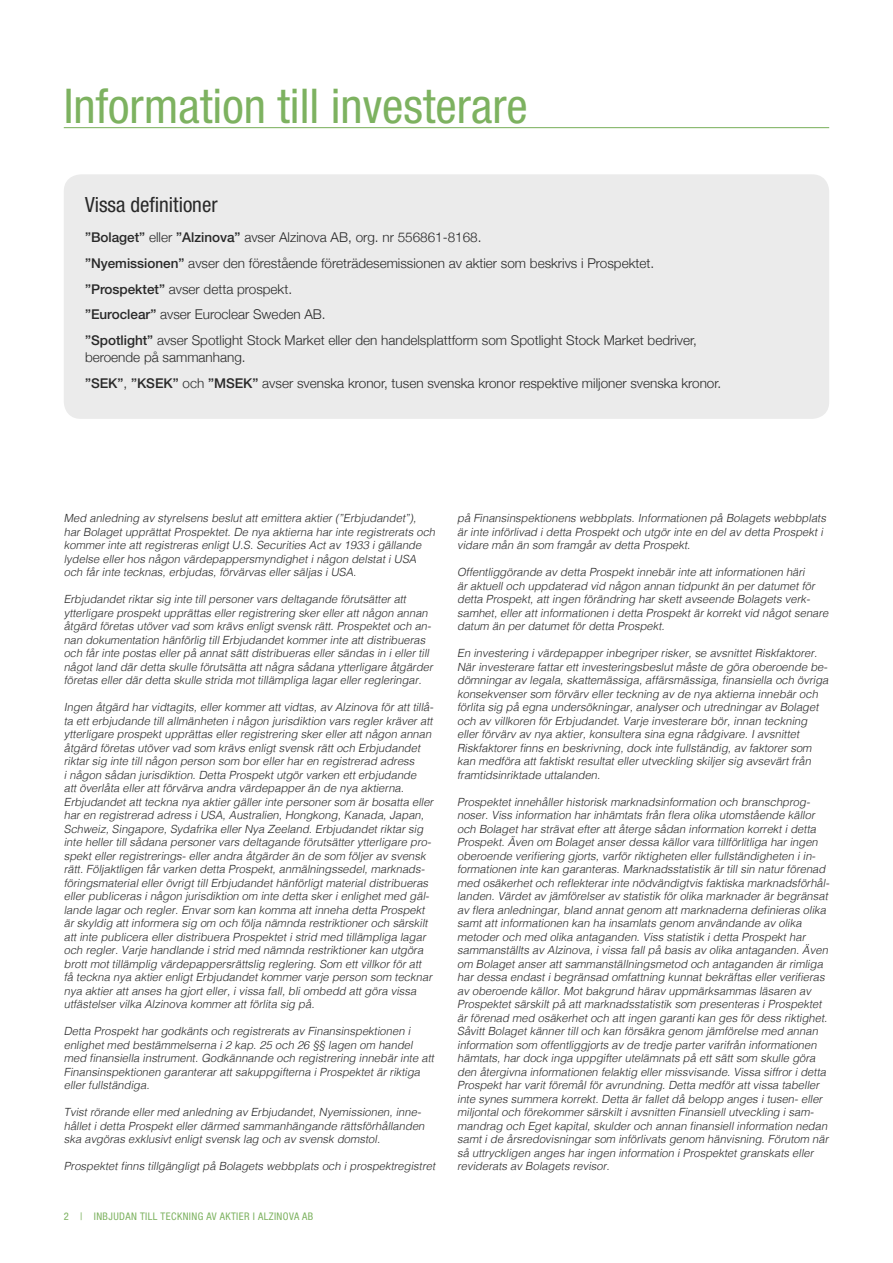
<style>
.page{position:relative;width:893px;height:1263px;background:#fff}
.page>*{position:absolute;margin:0;border:0;box-sizing:border-box;transform-origin:0 0}
.t1{font:condensed 48px "Helvetica Neue";color:#7db260}
.t2{font:condensed 21px "Helvetica Neue";color:#292929}
.t3{font:300 13.5px/25.8px "Helvetica Neue";color:#292929}
.t4{font:italic 300 11.25px/13.5px "Helvetica";color:#292929}
.t5{font:condensed 10.5px "Helvetica Neue";letter-spacing:.04em;color:#7db260}
.s1{font-family:"Helvetica Neue LT Std";font-weight:500}
</style>
<div class="page">
<div style="left:64px;top:174px;width:765px;height:245px;background:#ebebeb;border-radius:17px"></div>
<hr style="left:64px;top:127px;width:765px;height:1px;background:#7db260">
<h1 class="t1" style="left:64px;top:78px;width:466px">Information till investerare</h1>
<h2 class="t2" style="left:85px;top:193px;width:134px">Vissa definitioner</h2>
<p class="t3" style="left:85px;top:223px;width:613px"><span class="s1">”Bolaget”</span> eller <span class="s1">”Alzinova”</span> avser Alzinova AB, org. nr 556861-8168.<br><span class="s1">”Nyemissionen”</span> avser den förestående företrädesemissionen av aktier som beskrivs i Prospektet. <span class="s1">”Prospektet”</span> avser detta prospekt.<br><span class="s1">”Euroclear”</span> avser Euroclear Sweden AB.<br><span class="s1">”Spotlight”</span> avser Spotlight Stock Market eller den handelsplattform som Spotlight Stock Market bedriver,</p>
<p class="t3" style="left:85px;top:344px;width:638px">beroende på sammanhang.<br><span class="s1">”SEK”</span>, <span class="s1">”KSEK”</span> och <span class="s1">”MSEK”</span> avser svenska kronor, tusen svenska kronor respektive miljoner svenska kronor.</p>
<p class="t4" style="left:64px;top:511px;width:376px">Med anledning avstyrelsensbeslutattemittera aktier(”Erbjudandet”), harBolagetupprättatProspektet.De nya aktierna harinte registreratsoch kommerinte attregistrerasenligtU.S.SecuritiesActav1933 igällande lydelse ellerhosnågon värdepappersmyndighetinågon delstatiUSA och fårinte tecknas,erbjudas,förvärvasellersäljasiUSA.</p>
<p class="t4" style="left:64px;top:592px;width:374px">Erbjudandetriktarsig inte tillpersonervarsdeltagande förutsätteratt ytterligare prospektupprättasellerregistrering skerellerattnågon annan åtgärd företasutövervad som krävsenligtsvenskrätt.Prospektetoch an&shy;nan dokumentation hänförlig tillErbjudandetkommerinte attdistribueras och fårinte postasellerpå annatsättdistribuerasellersändasin iellertill någotland därdetta skulle förutsätta attnågra sådana ytterligare åtgärder företasellerdärdetta skulle strida mottillämpliga lagarellerregleringar.</p>
<p class="t4" style="left:64px;top:700px;width:374px">Ingen åtgärd harvidtagits,ellerkommerattvidtas,avAlzinova föratttillå&shy;ta etterbjudande tillallmänheten inågon jurisdiktion varsreglerkräveratt ytterligare prospektupprättasellerregistrering skerellerattnågon annan åtgärd företasutövervad som krävsenligtsvenskrättoch Erbjudandet riktarsig inte tillnågon person som borellerharen registrerad adress inågon sådan jurisdiktion.Detta Prospektutgörvarken etterbjudande attöverlåta ellerattförvärva andra värdepapperän de nya aktierna.<br>Erbjudandetattteckna nya aktiergällerinte personersom ärbosatta eller haren registrerad adressiUSA,Australien,Hongkong,Kanada,Japan, Schweiz,Singapore,Sydafrika ellerNya Zeeland.Erbjudandetriktarsig inte hellertillsådana personervarsdeltagande förutsätterytterligare pro&shy;spektellerregistrerings-ellerandra åtgärderän de som följeravsvensk rätt.Följaktligen fårvarken detta Prospekt,anmälningssedel,marknads&shy;föringsmaterialellerövrigttillErbjudandethänförligtmaterialdistribueras ellerpublicerasinågon jurisdiktion om inte detta skerienlighetmed gäl&shy;lande lagaroch regler.Envarsom kan komma attinneha detta Prospekt ärskyldig attinformera sig om och följa nämnda restriktioneroch särskilt attinte publicera ellerdistribuera Prospektetistrid med tillämpliga lagar och regler.Varje handlande istrid med nämnda restriktionerkan utgöra brottmottillämplig värdepappersrättslig reglering.Som ettvillkorföratt få teckna nya aktierenligtErbjudandetkommervarje person som tecknar nya aktierattansesha gjorteller,ivissa fall,bliombedd attgöra vissa utfästelservilka Alzinova kommerattförlita sig på.</p>
<p class="t4" style="left:64px;top:1024px;width:375px">Detta Prospekthargodkäntsoch registreratsavFinansinspektionen i enlighetmed bestämmelserna i2 kap.25 och 26 §§ lagen om handel med finansiella instrument.Godkännande och registrering innebärinte att Finansinspektionen garanterarattsakuppgifterna iProspektetärriktiga ellerfullständiga.</p>
<p class="t4" style="left:64px;top:1105px;width:365px">Tviströrande ellermed anledning avErbjudandet,Nyemissionen,inne&shy;hålletidetta Prospektellerdärmed sammanhängande rättsförhållanden ska avgörasexklusivtenligtsvensklag och avsvenskdomstol.</p>
<p class="t4" style="left:64px;top:1159px;width:376px">Prospektetfinnstillgängligtpå Bolagetswebbplatsoch iprospektregistret</p>
<p class="t5" style="left:64px;top:1210px;width:251px">2 | INBJUDAN TILL TECKNING AV AKTIER I ALZINOVA AB</p>
<p class="t4" style="left:457px;top:511px;width:373px">på Finansinspektionenswebbplats.Informationen på Bolagetswebbplats ärinte införlivad idetta Prospektoch utgörinte en delavdetta Prospekti vidare mån än som framgåravdetta Prospekt.</p>
<p class="t4" style="left:457px;top:565px;width:376px">Offentliggörande avdetta Prospektinnebärinte attinformationen häri äraktuelloch uppdaterad vid någon annan tidpunktän perdatumetför detta Prospekt,attingen förändring harskettavseende Bolagetsverk&shy;samhet,ellerattinformationen idetta Prospektärkorrektvid någotsenare datum än perdatumetfördetta Prospekt.</p>
<p class="t4" style="left:457px;top:646px;width:376px">En investering ivärdepapperinbegriperrisker,se avsnittetRiskfaktorer.<br>Närinvesterare fattarettinvesteringsbeslutmåste de göra oberoende be&shy;dömningaravlegala,skattemässiga,affärsmässiga,finansiella och övriga konsekvensersom förvärvellerteckning avde nya aktierna innebäroch förlita sig på egna undersökningar,analyseroch utredningaravBolaget och avvillkoren förErbjudandet.Varje investerare bör,innan teckning ellerförvärvavnya aktier,konsultera sina egna rådgivare.Iavsnittet Riskfaktorerfinnsen beskrivning,dockinte fullständig,avfaktorersom kan medföra attfaktisktresultatellerutveckling skiljersig avsevärtfrån framtidsinriktade uttalanden.</p>
<p class="t4" style="left:457px;top:794px;width:377px">Prospektetinnehållerhistoriskmarknadsinformation och branschprog&shy;noser.Vissinformation harinhämtatsfrån flera olika utomstående källor och Bolagetharsträvatefterattåterge sådan information korrektidetta Prospekt.Även om Bolagetanserdessa källorvara tillförlitliga haringen oberoende verifiering gjorts,varförriktigheten ellerfullständigheten iin&shy;formationen inte kan garanteras.Marknadsstatistikärtillsin naturförenad med osäkerhetoch reflekterarinte nödvändigtvisfaktiska marknadsförhål&shy;landen.Värdetavjämförelseravstatistikförolika marknaderärbegränsat avflera anledningar,bland annatgenom attmarknaderna definierasolika samtattinformationen kan ha insamlatsgenom användande avolika metoderoch med olika antaganden.Vissstatistikidetta Prospekthar sammanställtsavAlzinova,ivissa fallpå basisavolika antaganden.Även om Bolagetanserattsammanställningsmetod och antaganden ärrimliga hardessa endastibegränsad omfattning kunnatbekräftasellerverifieras avoberoende källor.Motbakgrund häravuppmärksammasläsaren av Prospektetsärskiltpå attmarknadsstatistiksom presenterasiProspektet ärförenad med osäkerhetoch attingen garantikan gesfördessriktighet.<br>SåvittBolagetkännertilloch kan försäkra genom jämförelse med annan information som offentliggjortsavde tredje partervarifrån informationen hämtats,hardockinga uppgifterutelämnatspå ettsättsom skulle göra den återgivna informationen felaktig ellermissvisande.Vissa siffroridetta Prospektharvaritföremålföravrundning.Detta medförattvissa tabeller inte synessummera korrekt.Detta ärfalletdå belopp angesitusen-eller miljontaloch förekommersärskiltiavsnitten Finansiellutveckling isam&shy;mandrag och Egetkapital,skulderoch annan finansiellinformation nedan samtide årsredovisningarsom införlivatsgenom hänvisning.Förutom när så uttryckligen angesharingen information iProspektetgranskatseller revideratsavBolagetsrevisor.</p>
</div>
